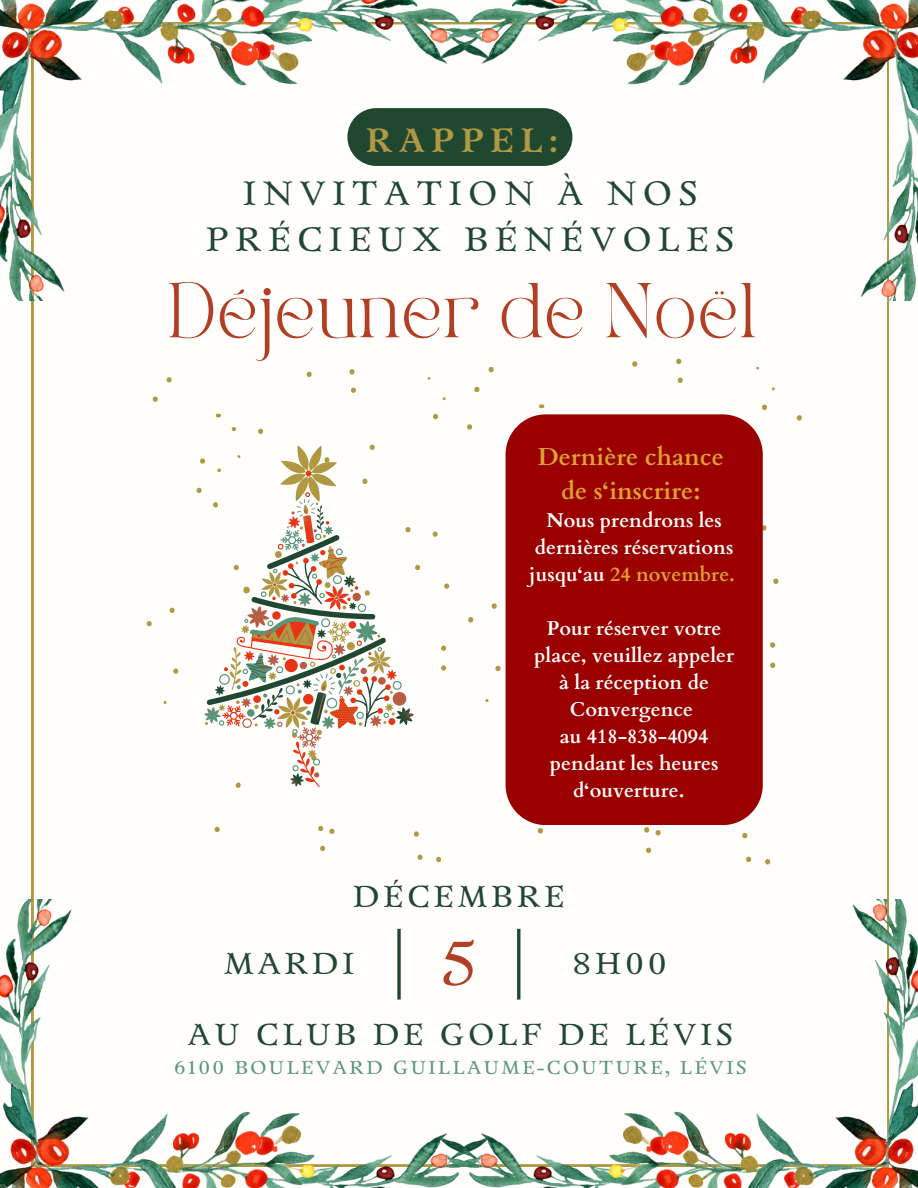
<style>
.page{position:relative;width:918px;height:1188px;background:#fff}
.page>*{position:absolute;margin:0;border:0;box-sizing:border-box;transform-origin:0 0}
.t1{font:62.25px "Zenaida";color:#b23e23}
.t2{font:54.3px "TAN PEARL Regular";color:#b23e23}
.t3{font:33.45px/46.2px "Zenaida";letter-spacing:.2em;color:#204831;text-align:center}
.t4{font:700 33.45px "Zenaida";letter-spacing:.2em;color:#b09942}
.t5{font:30px "Zenaida";letter-spacing:.13em;color:#204831}
.t6{font:700 24.45px "Cardo";color:#dda330}
.t7{font:700 19.95px/27px "Cardo";color:#fffefc;text-align:center}
.t8{font:18.6px "Zenaida";letter-spacing:.13em;color:#589579}
.s1{color:#dda330}
</style>
<div class="page">
<svg style="left:146px;top:369px;width:304px;height:493px"></svg>
<img style="left:0;top:0;width:918px;height:301px">
<img style="left:0;top:899px;width:918px;height:289px">
<svg style="left:205px;top:446px;width:208px;height:341px"></svg>
<svg style="left:241px;top:509px;width:165px;height:269px"></svg>
<svg style="left:397px;top:929px;width:4px;height:71px"></svg>
<hr style="left:517px;top:929px;width:3px;height:71px;background:#204831">
<svg style="left:347px;top:108px;width:225px;height:58px;background:#2d523c"></svg>
<svg style="left:467px;top:359px;width:335px;height:505px"></svg>
<div style="left:506px;top:414px;width:257px;height:411px;background:#9b0000"></div>
<p class="t4" style="left:366px;top:119px;width:193px">RAPPEL:</p>
<p class="t3" style="left:206px;top:170px;width:530px">INVITATION À NOS<br>PRÉCIEUX BÉNÉVOLES</p>
<p class="t2" style="left:168px;top:282px;width:591px">Déjeuner de Noël</p>
<p class="t6" style="left:538px;top:441px;width:188px">Dernière chance</p>
<p class="t6" style="left:561px;top:475px;width:141px">de s‘inscrire:</p>
<p class="t7" style="left:529px;top:507px;width:207px">Nous prendrons les dernières réservations jusqu‘au <span class="s1">24 novembre.</span></p>
<p class="t7" style="left:534px;top:615px;width:201px">Pour réserver votre place, veuillez appeler à la réception de<br>Convergence</p>
<p class="t7" style="left:550px;top:723px;width:170px">au 418-838-4094 pendant les heures d‘ouverture.</p>
<p class="t5" style="left:353px;top:878px;width:213px">DÉCEMBRE</p>
<p class="t5" style="left:224px;top:945px;width:132px">MARDI</p>
<p class="t1" style="left:441px;top:924px;width:38px">5</p>
<p class="t5" style="left:572px;top:945px;width:96px">8H00</p>
<p class="t5" style="left:188px;top:1016px;width:547px">AU CLUB DE GOLF DE LÉVIS</p>
<p class="t8" style="left:174px;top:1056px;width:574px">6100 BOULEVARD GUILLAUME-COUTURE, LÉVIS</p>
</div>
